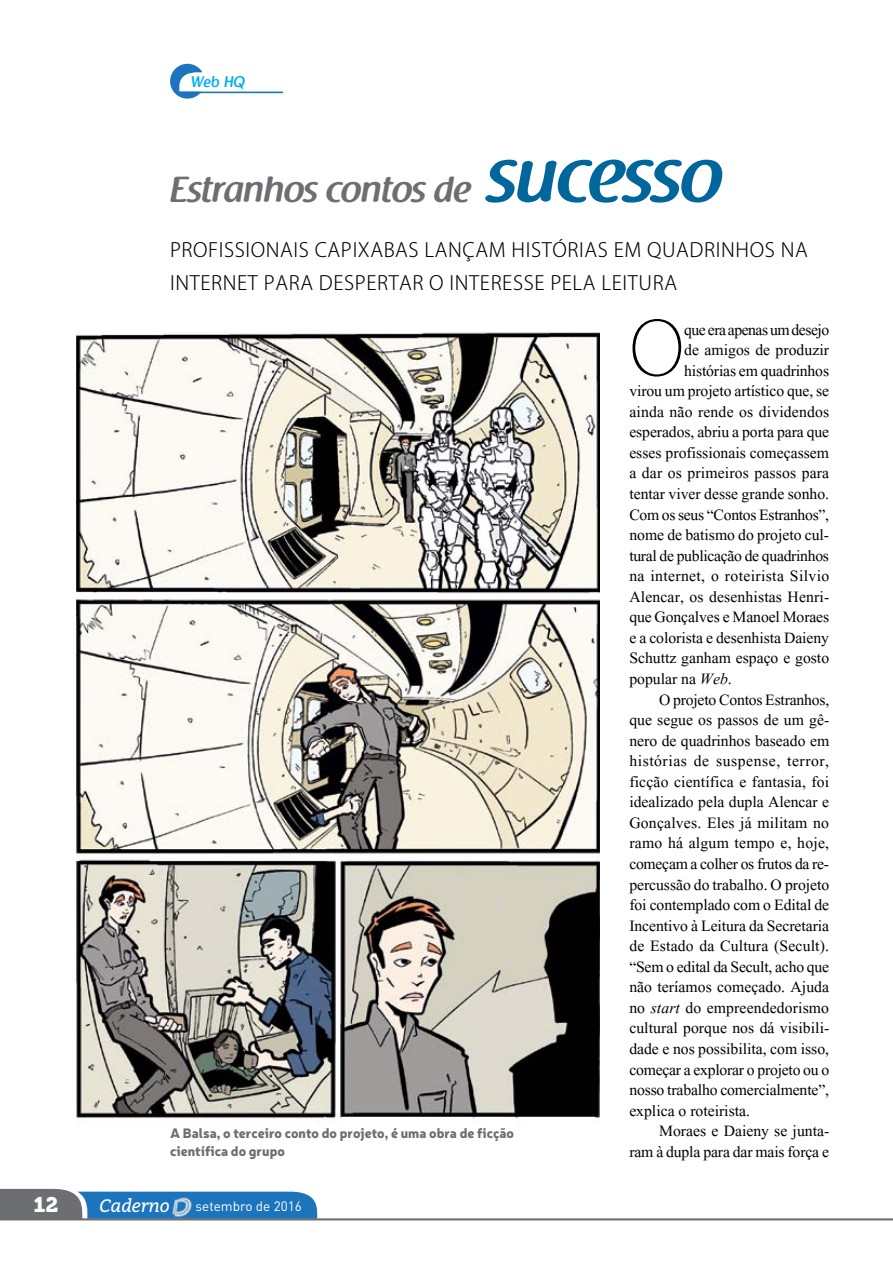
<style>
.page{position:relative;width:893px;height:1263px;background:#fff}
.page>*{position:absolute;margin:0;border:0;box-sizing:border-box;transform-origin:0 0}
.t1{font:200 73.95px "Koz Go Pro";color:#000}
.t2{font:600 36px "Raspoutine";color:#6d6e71}
.t3{font:21px "Museo 900";color:#fff}
.t4{font:19.5px "Aparajita";color:#000}
.t5{font:300 19.5px/33px "Koz Go Pro";letter-spacing:.03em;color:#000}
.t6{font:19.5px "Aparajita";letter-spacing:.02em;color:#000}
.t7{font:19.5px "Aparajita";letter-spacing:.03em;color:#000}
.t8{font:19.5px "Aparajita";letter-spacing:-.025em;color:#000}
.t9{font:italic 18px "Bitter";color:#fff}
.t10{font:italic 15px "Designosaur";color:#00aeef}
.t11{font:900 13.5px/18px "Neris";color:#6d6e71}
.t12{font:13.5px "DIN";color:#fff}
.s1{font-size:75px;color:#00669b}
.s2{font-style:italic}
</style>
<div class="page">
<hr style="left:0;top:1218px;width:893px;height:2px;background:#6d6e71">
<svg style="left:0;top:1189px;width:320px;height:30px;background:#4a82ae"></svg>
<img style="left:172px;top:1197px;width:19px;height:20px">
<hr style="left:179px;top:92px;width:104px;height:1px;background:#1c75bc">
<svg style="left:170px;top:64px;width:32px;height:35px"></svg>
<img style="left:77px;top:332px;width:523px;height:787px">
<p class="t10" style="left:190px;top:69px;width:56px">Web HQ</p>
<p class="t2" style="left:170px;top:169px;width:554px">Estranhos contos de <span class="s1">sucesso</span></p>
<p class="t5" style="left:170px;top:233px;width:639px">PROFISSIONAIS CAPIXABAS LANÇAM HISTÓRIAS EM QUADRINHOS NA<br>INTERNET PARA DESPERTAR O INTERESSE PELA LEITURA</p>
<p class="t11" style="left:170px;top:1123px;width:346px">A Balsa, o terceiro conto do projeto, é uma obra de ficção científica do grupo</p>
<p class="t3" style="left:34px;top:1193px;width:26px">12</p>
<p class="t9" style="left:99px;top:1193px;width:72px">Caderno</p>
<p class="t12" style="left:196px;top:1197px;width:108px">setembro de 2016</p>
<p class="t1" style="left:629px;top:300px;width:56px">O</p>
<p class="t8" style="left:684px;top:320px;width:146px">que era apenas um desejo</p>
<p class="t4" style="left:684px;top:340px;width:146px">de amigos de produzir</p>
<p class="t4" style="left:684px;top:361px;width:146px">histórias em quadrinhos</p>
<p class="t4" style="left:629px;top:381px;width:201px">virou um projeto artístico que, se</p>
<p class="t4" style="left:629px;top:402px;width:201px">ainda não rende os dividendos</p>
<p class="t4" style="left:629px;top:423px;width:201px">esperados, abriu a porta para que</p>
<p class="t4" style="left:629px;top:443px;width:201px">esses profissionais começassem</p>
<p class="t4" style="left:629px;top:464px;width:201px">a dar os primeiros passos para</p>
<p class="t4" style="left:629px;top:484px;width:201px">tentar viver desse grande sonho.</p>
<p class="t4" style="left:629px;top:505px;width:201px">Com os seus “Contos Estranhos”,</p>
<p class="t4" style="left:629px;top:525px;width:201px">nome de batismo do projeto cul-</p>
<p class="t4" style="left:629px;top:546px;width:201px">tural de publicação de quadrinhos</p>
<p class="t6" style="left:629px;top:566px;width:201px">na internet, o roteirista Silvio</p>
<p class="t4" style="left:629px;top:587px;width:201px">Alencar, os desenhistas Henri-</p>
<p class="t4" style="left:629px;top:608px;width:201px">que Gonçalves e Manoel Moraes</p>
<p class="t4" style="left:629px;top:628px;width:201px">e a colorista e desenhista Daieny</p>
<p class="t4" style="left:629px;top:649px;width:201px">Schuttz ganham espaço e gosto</p>
<p class="t4" style="left:629px;top:669px;width:104px">popular na <span class="s2">Web</span>.</p>
<p class="t4" style="left:659px;top:690px;width:172px">O projeto Contos Estranhos,</p>
<p class="t4" style="left:629px;top:710px;width:201px">que segue os passos de um gê-</p>
<p class="t4" style="left:629px;top:731px;width:201px">nero de quadrinhos baseado em</p>
<p class="t7" style="left:629px;top:751px;width:201px">histórias de suspense, terror,</p>
<p class="t4" style="left:629px;top:772px;width:201px">ficção científica e fantasia, foi</p>
<p class="t4" style="left:629px;top:792px;width:201px">idealizado pela dupla Alencar e</p>
<p class="t4" style="left:629px;top:813px;width:201px">Gonçalves. Eles já militam no</p>
<p class="t4" style="left:629px;top:834px;width:201px">ramo há algum tempo e, hoje,</p>
<p class="t4" style="left:629px;top:854px;width:201px">começam a colher os frutos da re-</p>
<p class="t4" style="left:629px;top:875px;width:201px">percussão do trabalho. O projeto</p>
<p class="t4" style="left:629px;top:895px;width:201px">foi contemplado com o Edital de</p>
<p class="t4" style="left:629px;top:916px;width:201px">Incentivo à Leitura da Secretaria</p>
<p class="t4" style="left:629px;top:936px;width:201px">de Estado da Cultura (Secult).</p>
<p class="t4" style="left:629px;top:957px;width:201px">“Sem o edital da Secult, acho que</p>
<p class="t4" style="left:629px;top:977px;width:201px">não teríamos começado. Ajuda</p>
<p class="t4" style="left:629px;top:998px;width:201px">no <span class="s2">start</span> do empreendedorismo</p>
<p class="t4" style="left:629px;top:1019px;width:201px">cultural porque nos dá visibili-</p>
<p class="t4" style="left:629px;top:1039px;width:201px">dade e nos possibilita, com isso,</p>
<p class="t4" style="left:629px;top:1060px;width:201px">começar a explorar o projeto ou o</p>
<p class="t4" style="left:629px;top:1080px;width:201px">nosso trabalho comercialmente”,</p>
<p class="t4" style="left:629px;top:1101px;width:122px">explica o roteirista.</p>
<p class="t4" style="left:659px;top:1121px;width:172px">Moraes e Daieny se junta-</p>
<p class="t4" style="left:629px;top:1142px;width:201px">ram à dupla para dar mais força e</p>
</div>
